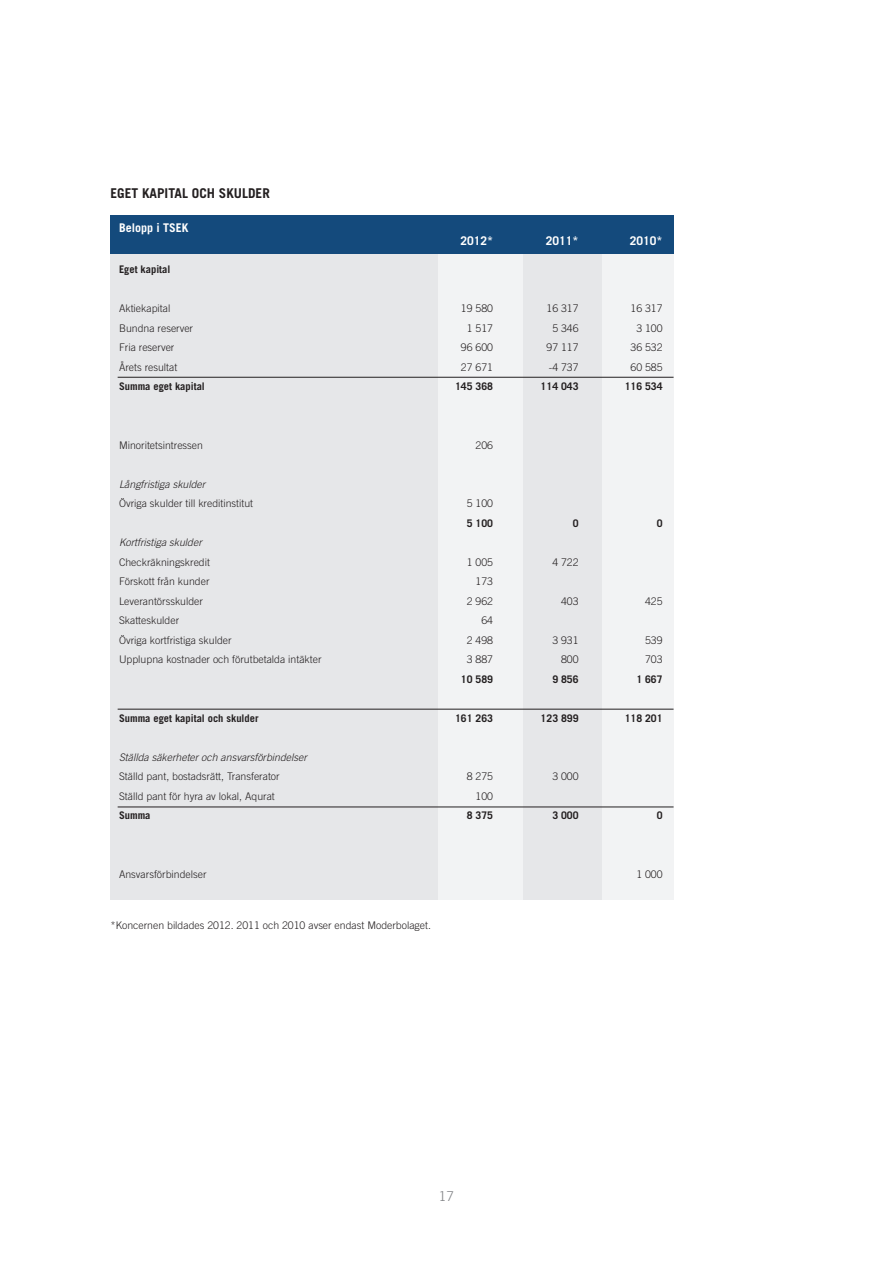
<style>
.page{position:relative;width:893px;height:1263px;background:#fff}
.page>*{position:absolute;margin:0;border:0;box-sizing:border-box;transform-origin:0 0}
.Rubrik_1{font:700 13.5px "Trade Gothic";color:#231f20}
.t1{font:300 13.5px "Trade Gothic";color:#808285}
.Bröd1{font:700 12px "Trade Gothic";color:#fff}
.Bröd1-2{font:300 10.5px "Trade Gothic";color:#231f20}
.Bröd1-3{font:700 10.5px "Trade Gothic";color:#231f20}
.Bröd1-4{font:italic 300 10.5px "Trade Gothic";color:#231f20}
.Punkter{font:300 10.5px "Trade Gothic";color:#231f20}
</style>
<div class="page">
<div style="left:111px;top:230px;width:563px;height:670px;background:#e6e7e9"></div>
<div style="left:602px;top:245px;width:72px;height:655px;background:#f2f3f4"></div>
<div style="left:438px;top:245px;width:84px;height:655px;background:#f2f3f4"></div>
<div style="left:111px;top:215px;width:563px;height:39px;background:#144a7c"></div>
<hr style="left:118px;top:377px;width:556px;height:1px;background:#231f20">
<hr style="left:118px;top:709px;width:556px;height:1px;background:#231f20">
<hr style="left:118px;top:807px;width:556px;height:1px;background:#231f20">
<p class="Rubrik_1" style="left:111px;top:184px;width:161px">EGET KAPITAL OCH SKULDER</p>
<p class="Bröd1" style="left:119px;top:220px;width:71px">Belopp i TSEK</p>
<p class="Bröd1" style="left:460px;top:234px;width:34px">2012*</p>
<p class="Bröd1" style="left:546px;top:234px;width:34px">2011*</p>
<p class="Bröd1" style="left:630px;top:234px;width:34px">2010*</p>
<p class="Bröd1-3" style="left:119px;top:263px;width:53px">Eget kapital</p>
<p class="Bröd1-2" style="left:119px;top:302px;width:53px">Aktiekapital</p>
<p class="Bröd1-2" style="left:461px;top:302px;width:34px">19 580</p>
<p class="Bröd1-2" style="left:546px;top:302px;width:34px">16 317</p>
<p class="Bröd1-2" style="left:630px;top:302px;width:34px">16 317</p>
<p class="Bröd1-2" style="left:119px;top:322px;width:76px">Bundna reserver</p>
<p class="Bröd1-2" style="left:467px;top:322px;width:28px">1 517</p>
<p class="Bröd1-2" style="left:552px;top:322px;width:28px">5 346</p>
<p class="Bröd1-2" style="left:636px;top:322px;width:28px">3 100</p>
<p class="Bröd1-2" style="left:119px;top:341px;width:57px">Fria reserver</p>
<p class="Bröd1-2" style="left:461px;top:341px;width:34px">96 600</p>
<p class="Bröd1-2" style="left:546px;top:341px;width:34px">97 117</p>
<p class="Bröd1-2" style="left:630px;top:341px;width:34px">36 532</p>
<p class="Bröd1-2" style="left:119px;top:361px;width:60px">Årets resultat</p>
<p class="Bröd1-2" style="left:461px;top:361px;width:34px">27 671</p>
<p class="Bröd1-2" style="left:549px;top:361px;width:31px">-4 737</p>
<p class="Bröd1-2" style="left:630px;top:361px;width:34px">60 585</p>
<p class="Bröd1-3" style="left:119px;top:380px;width:87px">Summa eget kapital</p>
<p class="Bröd1-3" style="left:455px;top:380px;width:39px">145 368</p>
<p class="Bröd1-3" style="left:541px;top:380px;width:39px">114 043</p>
<p class="Bröd1-3" style="left:625px;top:380px;width:39px">116 534</p>
<p class="Bröd1-2" style="left:119px;top:439px;width:85px">Minoritetsintressen</p>
<p class="Bröd1-2" style="left:476px;top:439px;width:19px">206</p>
<p class="Bröd1-4" style="left:119px;top:478px;width:88px">Långfristiga skulder</p>
<p class="Bröd1-2" style="left:119px;top:497px;width:136px">Övriga skulder till kreditinstitut</p>
<p class="Bröd1-2" style="left:467px;top:497px;width:28px">5 100</p>
<p class="Bröd1-3" style="left:467px;top:517px;width:28px">5 100</p>
<p class="Bröd1-3" style="left:573px;top:517px;width:7px">0</p>
<p class="Bröd1-3" style="left:657px;top:517px;width:7px">0</p>
<p class="Bröd1-4" style="left:119px;top:536px;width:84px">Kortfristiga skulder</p>
<p class="Bröd1-2" style="left:119px;top:556px;width:93px">Checkräkningskredit</p>
<p class="Bröd1-2" style="left:467px;top:556px;width:28px">1 005</p>
<p class="Bröd1-2" style="left:552px;top:556px;width:28px">4 722</p>
<p class="Bröd1-2" style="left:119px;top:575px;width:92px">Förskott från kunder</p>
<p class="Bröd1-2" style="left:476px;top:575px;width:19px">173</p>
<p class="Bröd1-2" style="left:119px;top:595px;width:85px">Leverantörsskulder</p>
<p class="Bröd1-2" style="left:467px;top:595px;width:28px">2 962</p>
<p class="Bröd1-2" style="left:561px;top:595px;width:19px">403</p>
<p class="Bröd1-2" style="left:645px;top:595px;width:19px">425</p>
<p class="Bröd1-2" style="left:119px;top:614px;width:62px">Skatteskulder</p>
<p class="Bröd1-2" style="left:481px;top:614px;width:13px">64</p>
<p class="Bröd1-2" style="left:119px;top:634px;width:114px">Övriga kortfristiga skulder</p>
<p class="Bröd1-2" style="left:467px;top:634px;width:28px">2 498</p>
<p class="Bröd1-2" style="left:552px;top:634px;width:28px">3 931</p>
<p class="Bröd1-2" style="left:645px;top:634px;width:19px">539</p>
<p class="Bröd1-2" style="left:119px;top:653px;width:204px">Upplupna kostnader och förutbetalda intäkter</p>
<p class="Bröd1-2" style="left:467px;top:653px;width:28px">3 887</p>
<p class="Bröd1-2" style="left:561px;top:653px;width:19px">800</p>
<p class="Bröd1-2" style="left:645px;top:653px;width:19px">703</p>
<p class="Bröd1-3" style="left:461px;top:673px;width:34px">10 589</p>
<p class="Bröd1-3" style="left:552px;top:673px;width:28px">9 856</p>
<p class="Bröd1-3" style="left:636px;top:673px;width:28px">1 667</p>
<p class="Bröd1-3" style="left:119px;top:712px;width:141px">Summa eget kapital och skulder</p>
<p class="Bröd1-3" style="left:455px;top:712px;width:39px">161 263</p>
<p class="Bröd1-3" style="left:541px;top:712px;width:39px">123 899</p>
<p class="Bröd1-3" style="left:625px;top:712px;width:39px">118 201</p>
<p class="Bröd1-4" style="left:119px;top:751px;width:189px">Ställda säkerheter och ansvarsförbindelser</p>
<p class="Bröd1-2" style="left:119px;top:770px;width:162px">Ställd pant, bostadsrätt, Transferator</p>
<p class="Bröd1-2" style="left:467px;top:770px;width:28px">8 275</p>
<p class="Bröd1-2" style="left:552px;top:770px;width:28px">3 000</p>
<p class="Bröd1-2" style="left:119px;top:790px;width:157px">Ställd pant för hyra av lokal, Aqurat</p>
<p class="Bröd1-2" style="left:476px;top:790px;width:19px">100</p>
<p class="Bröd1-3" style="left:119px;top:809px;width:33px">Summa</p>
<p class="Bröd1-3" style="left:467px;top:809px;width:28px">8 375</p>
<p class="Bröd1-3" style="left:552px;top:809px;width:28px">3 000</p>
<p class="Bröd1-3" style="left:657px;top:809px;width:7px">0</p>
<p class="Bröd1-2" style="left:119px;top:868px;width:89px">Ansvarsförbindelser</p>
<p class="Bröd1-2" style="left:636px;top:868px;width:28px">1 000</p>
<p class="Punkter" style="left:111px;top:919px;width:322px">*Koncernen bildades 2012. 2011 och 2010 avser endast Moderbolaget.</p>
<p class="t1" style="left:439px;top:1188px;width:17px">17</p>
</div>
